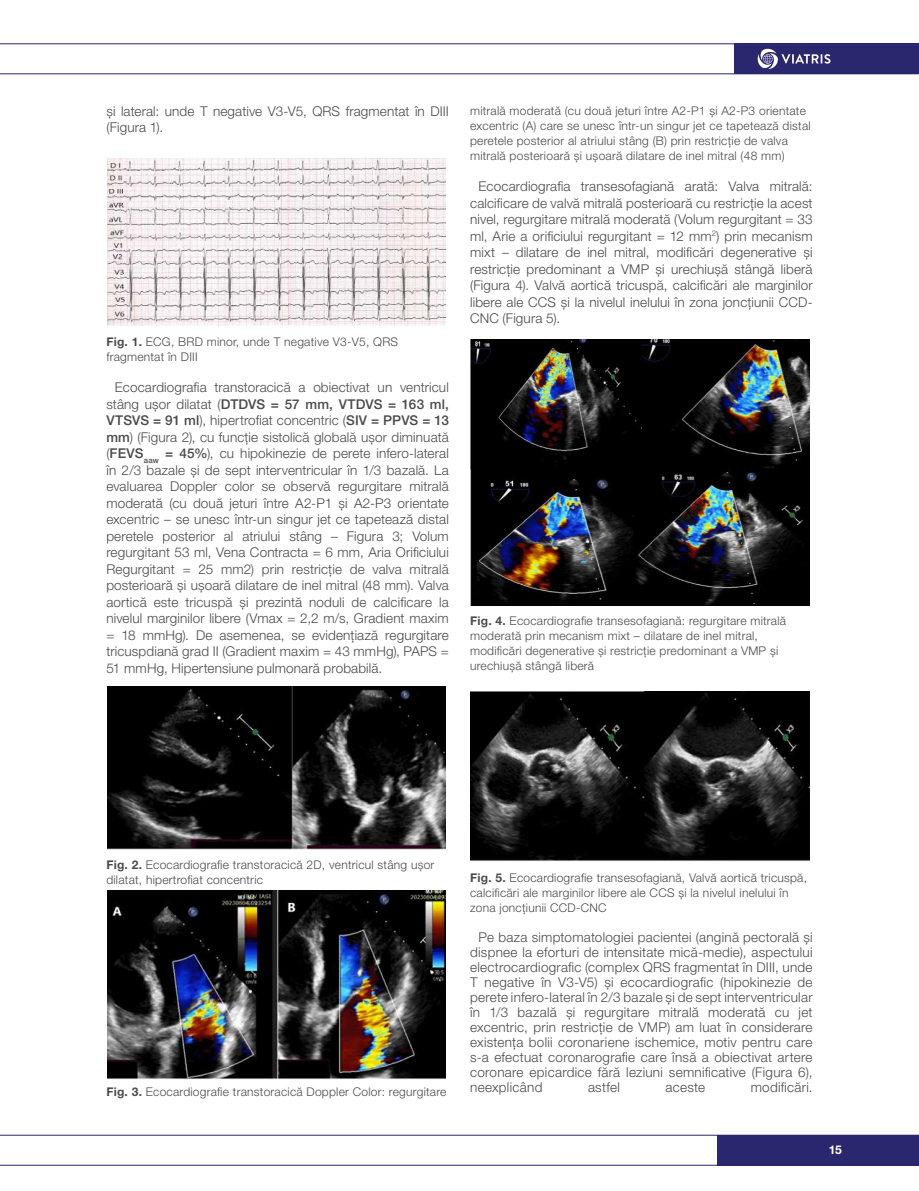
<style>
.page{position:relative;width:919px;height:1191px;background:#fff}
.page>*{position:absolute;margin:0;border:0;box-sizing:border-box;transform-origin:0 0}
.t1{font:300 13.5px/16.5px "Helvetica Neue LT Pro";letter-spacing:.01em;color:#4a4a49;text-align:justify}
.t2{font:300 12px/15px "Helvetica Neue LT Pro";letter-spacing:.02em;color:#4a4a49}
.t3{font:700 12px "Helvetica Neue LT Pro";color:#fff}
.s1{font-weight:700}
.s2{font-weight:500}
</style>
<div class="page">
<hr style="left:0;top:43px;width:918px;height:1px;background:#2a276e">
<hr style="left:0;top:73px;width:918px;height:1px;background:#2a276e">
<div style="left:734px;top:44px;width:184px;height:30px;background:#2a276e"></div>
<hr style="left:0;top:1134px;width:918px;height:1px;background:#2a276e">
<hr style="left:0;top:1164px;width:918px;height:1px;background:#2a276e">
<div style="left:717px;top:1135px;width:201px;height:30px;background:#2a276e"></div>
<svg style="left:757px;top:49px;width:73px;height:20px"></svg>
<img style="left:107px;top:158px;width:339px;height:167px">
<img style="left:107px;top:686px;width:339px;height:163px">
<img style="left:107px;top:891px;width:339px;height:188px">
<img style="left:471px;top:339px;width:338px;height:266px">
<img style="left:471px;top:691px;width:338px;height:170px">
<p class="t1" style="left:106px;top:103px;width:344px">și lateral: unde T negative V3-V5, QRS fragmentat în DIII (Figura 1).</p>
<p class="t2" style="left:106px;top:333px;width:293px"><span class="s1">Fig. 1.</span> ECG, BRD minor, unde T negative V3-V5, QRS fragmentat în DIII</p>
<p class="t1" style="left:106px;top:379px;width:344px;text-indent:9px">Ecocardiografia transtoracică a obiectivat un ventricul stâng ușor dilatat (<span class="s2">DTDVS = 57 mm, VTDVS = 163 ml, VTSVS = 91 ml</span>), hipertrofiat concentric (<span class="s2">SIV = PPVS = 13 mm</span>) (Figura 2), cu funcție sistolică globală ușor diminuată (<span class="s2">FEVS</span><sub>aaw</sub> <span class="s2">= 45%</span>), cu hipokinezie de perete infero-lateral în 2/3 bazale și de sept interventricular în 1/3 bazală. La evaluarea Doppler color se observă regurgitare mitrală moderată (cu două jeturi între A2-P1 și A2-P3 orientate excentric – se unesc într-un singur jet ce tapetează distal peretele posterior al atriului stâng – Figura 3; Volum regurgitant 53 ml, Vena Contracta = 6 mm, Aria Orificiului Regurgitant = 25 mm2) prin restricție de valva mitrală posterioară și ușoară dilatare de inel mitral (48 mm). Valva aortică este tricuspă și prezintă noduli de calcificare la nivelul marginilor libere (Vmax = 2,2 m/s, Gradient maxim = 18 mmHg). De asemenea, se evidențiază regurgitare tricuspdiană grad II (Gradient maxim = 43 mmHg), PAPS = 51 mmHg, Hipertensiune pulmonară probabilă.</p>
<p class="t2" style="left:470px;top:103px;width:342px">mitrală moderată (cu două jeturi între A2-P1 și A2-P3 orientate excentric (A) care se unesc într-un singur jet ce tapetează distal peretele posterior al atriului stâng (B) prin restricție de valva mitrală posterioară și ușoară dilatare de inel mitral (48 mm)</p>
<p class="t1" style="left:470px;top:178px;width:344px;text-indent:9px">Ecocardiografia transesofagiană arată: Valva mitrală: calcificare de valvă mitrală posterioară cu restricție la acest nivel, regurgitare mitrală moderată (Volum regurgitant = 33 ml, Arie a orificiului regurgitant = 12 mm<sup>2</sup>) prin mecanism mixt – dilatare de inel mitral, modificări degenerative și restricție predominant a VMP și urechiușă stângă liberă (Figura 4). Valvă aortică tricuspă, calcificări ale marginilor libere ale CCS și la nivelul inelului în zona joncțiunii CCD-CNC (Figura 5).</p>
<p class="t2" style="left:470px;top:613px;width:317px"><span class="s1">Fig. 4.</span> Ecocardiografie transesofagiană: regurgitare mitrală moderată prin mecanism mixt – dilatare de inel mitral, modificări degenerative și restricție predominant a VMP și urechiușă stângă liberă</p>
<p class="t2" style="left:106px;top:857px;width:329px"><span class="s1">Fig. 2.</span> Ecocardiografie transtoracică 2D, ventricul stâng ușor dilatat, hipertrofiat concentric</p>
<p class="t2" style="left:106px;top:1083px;width:341px"><span class="s1">Fig. 3.</span> Ecocardiografie transtoracică Doppler Color: regurgitare</p>
<p class="t2" style="left:470px;top:869px;width:338px"><span class="s1">Fig. 5.</span> Ecocardiografie transesofagiană, Valvă aortică tricuspă, calcificări ale marginilor libere ale CCS și la nivelul inelului în zona joncțiunii CCD-CNC</p>
<p class="t1" style="left:470px;top:929px;width:344px;line-height:15px;text-indent:9px">Pe baza simptomatologiei pacientei (angină pectorală și dispnee la eforturi de intensitate mică-medie), aspectului electrocardiografic (complex QRS fragmentat în DIII, unde T negative în V3-V5) și ecocardiografic (hipokinezie de perete infero-lateral în 2/3 bazale și de sept interventricular în 1/3 bazală și regurgitare mitrală moderată cu jet excentric, prin restricție de VMP) am luat în considerare existența bolii coronariene ischemice, motiv pentru care s-a efectuat coronarografie care însă a obiectivat artere coronare epicardice fără leziuni semnificative (Figura 6), neexplicând</p>
<p class="t1" style="left:588px;top:1078px;width:33px">astfel</p>
<p class="t1" style="left:665px;top:1078px;width:41px">aceste</p>
<p class="t1" style="left:750px;top:1078px;width:63px">modificări.</p>
<p class="t3" style="left:828px;top:1142px;width:15px">15</p>
</div>
